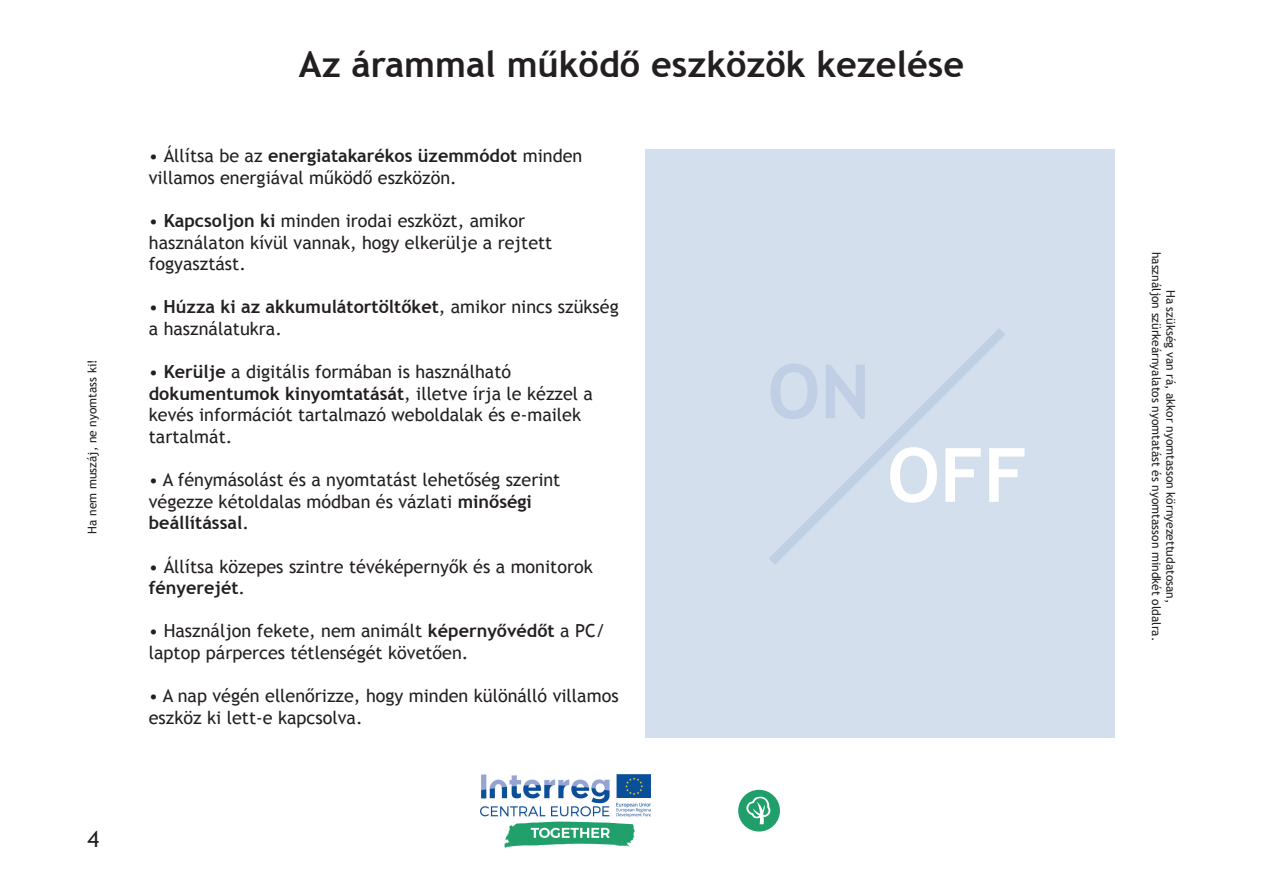
<style>
.page{position:relative;width:1263px;height:893px;background:#fff}
.page>*{position:absolute;margin:0;border:0;box-sizing:border-box;transform-origin:0 0}
.t1{font:700 75px "Trebuchet MS";color:#fff}
.t2{font:700 36px "Trebuchet MS";color:#231f20}
.t3{font:22.5px "Trebuchet MS";color:#231f20}
.t4{font:18px/21.6px "Trebuchet MS";color:#231f20}
.t5{font:12px/14.4px "Trebuchet MS";color:#231f20;text-align:center}
.s1{font-weight:700}
</style>
<div class="page">
<img style="left:481px;top:774px;width:169px;height:73px">
<svg style="left:738px;top:789px;width:42px;height:43px"></svg>
<div style="left:645px;top:149px;width:469px;height:588px;background:#d4dfed"></div>
<svg style="left:769px;top:329px;width:236px;height:235px"></svg>
<p class="t5" style="left:85px;top:534px;width:176px;rotate:-90deg">Ha nem muszáj, ne nyomtass ki!</p>
<p class="t3" style="left:88px;top:826px;width:13px">4</p>
<p class="t2" style="left:299px;top:41px;width:667px">Az árammal működő eszközök kezelése</p>
<p class="t4" style="left:149px;top:145px;width:435px">• Állítsa be az <span class="s1">energiatakarékos üzemmódot</span> minden villamos energiával működő eszközön.</p>
<p class="t4" style="left:149px;top:210px;width:405px">• <span class="s1">Kapcsoljon ki</span> minden irodai eszközt, amikor használaton kívül vannak, hogy elkerülje a rejtett fogyasztást.</p>
<p class="t4" style="left:149px;top:296px;width:471px">• <span class="s1">Húzza ki az akkumulátortöltőket</span>, amikor nincs szükség a használatukra.</p>
<p class="t4" style="left:149px;top:361px;width:446px">• <span class="s1">Kerülje</span> a digitális formában is használható <span class="s1">dokumentumok kinyomtatását</span>, illetve írja le kézzel a kevés információt tartalmazó weboldalak és e-mailek tartalmát.</p>
<p class="t4" style="left:149px;top:469px;width:413px">• A fénymásolást és a nyomtatást lehetőség szerint végezze kétoldalas módban és vázlati <span class="s1">minőségi beállítással</span>.</p>
<p class="t4" style="left:149px;top:556px;width:445px">• Állítsa közepes szintre tévéképernyők és a monitorok <span class="s1">fényerejét</span>.</p>
<p class="t4" style="left:149px;top:620px;width:458px">• Használjon fekete, nem animált <span class="s1">képernyővédőt</span> a PC/ laptop párperces tétlenségét követően.</p>
<p class="t4" style="left:149px;top:685px;width:471px">• A nap végén ellenőrizze, hogy minden különálló villamos eszköz ki lett-e kapcsolva.</p>
<p class="t1" style="left:887px;top:428px;width:142px">OFF</p>
<p class="t5" style="left:1178px;top:252px;width:391px;rotate:90deg">Ha szükség van rá, akkor nyomtasson környezettudatosan,<br>használjon szürkeárnyalatos nyomtatást és nyomtasson mindkét oldalra.</p>
</div>
